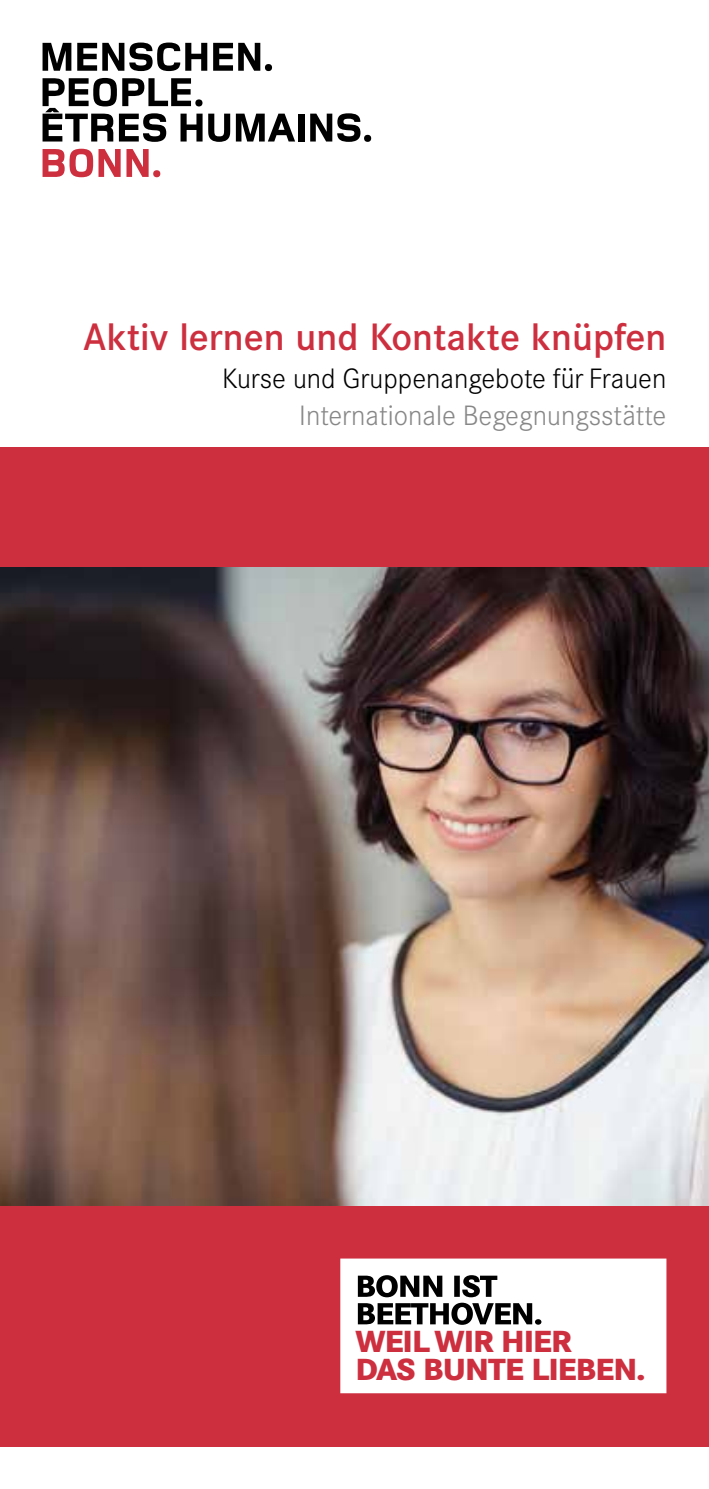
<style>
.page{position:relative;width:709px;height:1489px;background:#fff}
.page>*{position:absolute;margin:0;border:0;box-sizing:border-box;transform-origin:0 0}
.t1{font:500 37.5px "Corporate SBQ";color:#cd2f3f}
.t2{font:800 30px/27.5px "Corporate SBQ";letter-spacing:-.03em;color:#cd2f3f}
.t3{font:300 27.5px "Corporate SBQ";color:#000}
.t4{font:300 27.5px "Corporate SBQ";color:#878787}
</style>
<div class="page">
<div style="left:0;top:446px;width:709px;height:1000px;background:#cd2f3f"></div>
<img style="left:0;top:567px;width:709px;height:638px">
<svg style="left:340px;top:1258px;width:326px;height:135px;background:#e8e7e7"></svg>
<svg style="left:43px;top:43px;width:28px;height:28px"></svg>
<svg style="left:77px;top:43px;width:130px;height:28px"></svg>
<svg style="left:213px;top:43px;width:47px;height:28px"></svg>
<div style="left:265px;top:64px;width:7px;height:7px;background:#000;border-radius:50%"></div>
<svg style="left:208px;top:114px;width:22px;height:28px"></svg>
<svg style="left:236px;top:114px;width:59px;height:27px"></svg>
<div style="left:298px;top:114px;width:6px;height:27px;background:#000"></div>
<svg style="left:310px;top:113px;width:50px;height:29px"></svg>
<div style="left:364px;top:135px;width:7px;height:7px;background:#000;border-radius:50%"></div>
<svg style="left:43px;top:149px;width:106px;height:28px"></svg>
<div style="left:153px;top:170px;width:7px;height:7px;background:#cd2f3f;border-radius:50%"></div>
<svg style="left:43px;top:78px;width:159px;height:64px"></svg>
<h1 class="t1" style="left:83px;top:315px;width:584px">Aktiv lernen und Kontakte knüpfen</h1>
<p class="t3" style="left:222px;top:362px;width:445px">Kurse und Gruppenangebote für Frauen</p>
<p class="t4" style="left:299px;top:400px;width:368px">Internationale Begegnungsstätte</p>
<p class="t2" style="left:355px;top:1327px;width:291px">WEIL WIR HIER<br>DAS BUNTE LIEBEN.</p>
</div>
